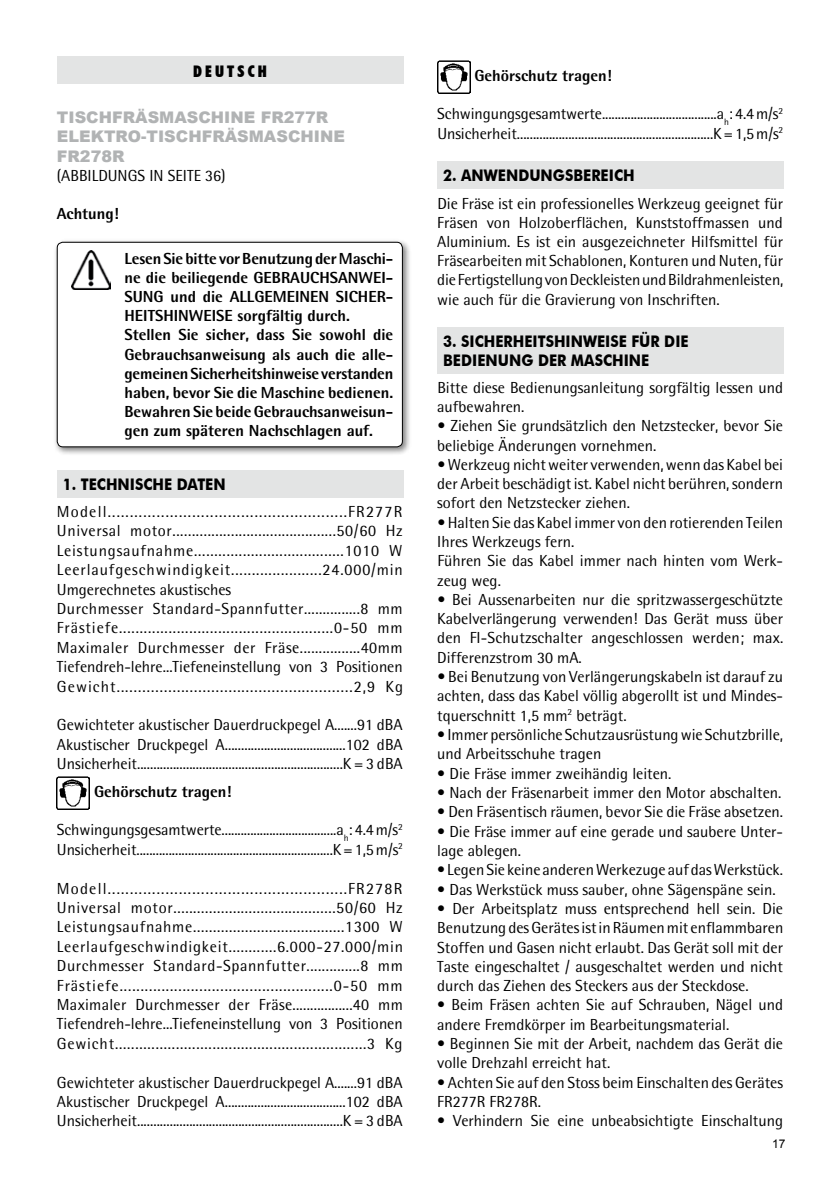
<style>
.page{position:relative;width:840px;height:1191px;background:#fff}
.page>*{position:absolute;margin:0;border:0;box-sizing:border-box;transform-origin:0 0}
.t1{font:16px/19.2px "Rotis Semi Sans";color:#000}
.t2{font:16px/19.4px "Rotis Semi Sans";letter-spacing:.035em;color:#000}
.t3{font:800 16px/19.2px "Rotis Semi Sans";color:#000}
.t4{font:700 16px/19.4px "Futura BT";color:#000;scale:.9 1}
.t5{font:900 16px/19.2px "Arial";color:#b1b3b4}
.t6{font:900 condensed 16px "Futura BT";letter-spacing:.2em;color:#000}
.t7{font:12px "Arial";color:#000}
</style>
<div class="page">
<div style="left:57px;top:57px;width:346px;height:27px;background:#e3e4e4"></div>
<div style="left:53px;top:238px;width:358px;height:218px;background:#000;opacity:.5"></div>
<div style="left:57px;top:242px;width:345px;height:205px;background:#fff;border-radius:6px"></div>
<img style="left:71px;top:251px;width:40px;height:38px">
<div style="left:57px;top:242px;width:345px;height:205px;border:1px solid #000;border-radius:6px"></div>
<div style="left:57px;top:470px;width:346px;height:27px;background:#e3e4e4"></div>
<img style="left:57px;top:776px;width:33px;height:33px">
<img style="left:437px;top:60px;width:33px;height:33px">
<div style="left:437px;top:162px;width:346px;height:27px;background:#e3e4e4"></div>
<div style="left:437px;top:327px;width:346px;height:46px;background:#e3e4e4"></div>
<p class="t6" style="left:193px;top:61px;width:75px">DEUTSCH</p>
<p class="t5" style="left:57px;top:107px;width:289px">TISCHFRÄSMASCHINE FR277R<br>ELEKTRO-TISCHFRÄSMASCHINE<br>FR278R</p>
<p class="t1" style="left:57px;top:166px;width:170px">(ABBILDUNGS IN SEITE 36)</p>
<p class="t3" style="left:57px;top:204px;width:64px">Achtung!</p>
<p class="t3" style="left:124px;top:248px;width:270px">Lesen Sie bitte vor Benutzung der Maschi&shy;ne die beiliegende GEBRAUCHSANWEI-SUNG und die ALLGEMEINEN SICHER-HEITSHINWEISE sorgfältig durch.<br>Stellen Sie sicher, dass Sie sowohl die Gebrauchsanweisung als auch die alle&shy;gemeinen Sicherheitshinweise verstanden haben, bevor Sie die Maschine bedienen.<br>Bewahren Sie beide Gebrauchsanweisun&shy;gen zum späteren Nachschlagen auf.</p>
<p class="t4" style="left:63px;top:474px;width:182px">1. TECHNISCHE DATEN</p>
<p class="t2" style="left:57px;top:502px;width:347px">Modell......................................................FR277R Universal motor..........................................50/60 Hz Leistungsaufnahme.....................................1010 W Leerlaufgeschwindigkeit......................24.000/min Umgerechnetes akustisches<br>Durchmesser Standard-Spannfutter...............8 mm Frästiefe....................................................0-50 mm Maximaler Durchmesser der Fräse................40mm Tiefendreh-lehre...Tiefeneinstellung von 3 Positionen Gewicht.......................................................2,9 Kg</p>
<p class="t1" style="left:57px;top:715px;width:347px;text-align:justify">Gewichteter akustischer Dauerdruckpegel A.......91 dBA Akustischer Druckpegel A.....................................102 dBA Unsicherheit...............................................................K = 3 dBA</p>
<p class="t3" style="left:94px;top:781px;width:139px">Gehörschutz tragen!</p>
<p class="t1" style="left:57px;top:820px;width:347px">Schwingungsgesamtwerte....................................a<sub>h</sub>: 4.4 m/s<sup>2<br></sup>Unsicherheit.............................................................K = 1,5 m/s<sup>2</sup></p>
<p class="t1" style="left:57px;top:878px;width:347px;text-align:justify">Modell......................................................FR278R Universal motor.........................................50/60 Hz Leistungsaufnahme......................................1300 W Leerlaufgeschwindigkeit............6.000-27.000/min Durchmesser Standard-Spannfutter..............8 mm Frästiefe...................................................0-50 mm Maximaler Durchmesser der Fräse.................40 mm Tiefendreh-lehre...Tiefeneinstellung von 3 Positionen Gewicht..............................................................3 Kg</p>
<p class="t1" style="left:57px;top:1072px;width:347px;text-align:justify">Gewichteter akustischer Dauerdruckpegel A.......91 dBA Akustischer Druckpegel A.....................................102 dBA Unsicherheit...............................................................K = 3 dBA</p>
<p class="t3" style="left:474px;top:65px;width:139px">Gehörschutz tragen!</p>
<p class="t1" style="left:437px;top:104px;width:347px">Schwingungsgesamtwerte....................................a<sub>h</sub>: 4.4 m/s<sup>2<br></sup>Unsicherheit.............................................................K = 1,5 m/s<sup>2</sup></p>
<p class="t4" style="left:443px;top:166px;width:214px">2. ANWENDUNGSBEREICH</p>
<p class="t1" style="left:437px;top:193px;width:347px;text-align:justify">Die Fräse ist ein professionelles Werkzeug geeignet für Fräsen von Holzoberflächen, Kunststoffmassen und Aluminium. Es ist ein ausgezeichneter Hilfsmittel für Fräsearbeiten mit Schablonen, Konturen und Nuten, für die Fertigstellung von Deckleisten und Bildrahmenleisten, wie auch für die Gravierung von Inschriften.</p>
<p class="t4" style="left:443px;top:331px;width:274px">3. SICHERHEITSHINWEISE FÜR DIE<br>BEDIENUNG DER MASCHINE</p>
<p class="t1" style="left:437px;top:378px;width:347px">Bitte diese Bedienungsanleitung sorgfältig lessen und aufbewahren.</p>
<p class="t1" style="left:437px;top:416px;width:347px">• Ziehen Sie grundsätzlich den Netzstecker, bevor Sie beliebige Änderungen vornehmen.</p>
<p class="t1" style="left:437px;top:455px;width:347px;text-align:justify">• Werkzeug nicht weiter verwenden, wenn das Kabel bei der Arbeit beschädigt ist. Kabel nicht berühren, sondern sofort den Netzstecker ziehen.</p>
<p class="t1" style="left:437px;top:513px;width:347px">• Halten Sie das Kabel immer von den rotierenden Teilen Ihres Werkzeugs fern.<br>Führen Sie das Kabel immer nach hinten vom Werk&shy;zeug weg.</p>
<p class="t1" style="left:437px;top:590px;width:347px;text-align:justify">• Bei Aussenarbeiten nur die spritzwassergeschützte Kabelverlängerung verwenden! Das Gerät muss über den FI-Schutzschalter angeschlossen werden; max.<br>Differenzstrom 30 mA.</p>
<p class="t1" style="left:437px;top:667px;width:347px;text-align:justify">• Bei Benutzung von Verlängerungskabeln ist darauf zu achten, dass das Kabel völlig abgerollt ist und Mindes&shy;tquerschnitt 1,5 mm<sup>2</sup> beträgt.</p>
<p class="t1" style="left:437px;top:725px;width:347px">• Immer persönliche Schutzausrüstung wie Schutzbrille, und Arbeitsschuhe tragen</p>
<p class="t1" style="left:437px;top:763px;width:235px">• Die Fräse immer zweihändig leiten.</p>
<p class="t1" style="left:437px;top:783px;width:345px">• Nach der Fräsenarbeit immer den Motor abschalten.</p>
<p class="t1" style="left:437px;top:802px;width:347px">• Den Fräsentisch räumen, bevor Sie die Fräse absetzen.</p>
<p class="t1" style="left:437px;top:821px;width:347px">• Die Fräse immer auf eine gerade und saubere Unter&shy;lage ablegen.</p>
<p class="t1" style="left:437px;top:860px;width:347px">• Legen Sie keine anderen Werkezuge auf das Werkstück.</p>
<p class="t1" style="left:437px;top:879px;width:339px">• Das Werkstück muss sauber, ohne Sägenspäne sein.</p>
<p class="t1" style="left:437px;top:899px;width:347px;text-align:justify">• Der Arbeitsplatz muss entsprechend hell sein. Die Benutzung des Gerätes ist in Räumen mit enflammbaren Stoffen und Gasen nicht erlaubt. Das Gerät soll mit der Taste eingeschaltet / ausgeschaltet werden und nicht durch das Ziehen des Steckers aus der Steckdose.</p>
<p class="t1" style="left:437px;top:995px;width:347px">• Beim Fräsen achten Sie auf Schrauben, Nägel und andere Fremdkörper im Bearbeitungsmaterial.</p>
<p class="t1" style="left:437px;top:1033px;width:347px">• Beginnen Sie mit der Arbeit, nachdem das Gerät die volle Drehzahl erreicht hat.</p>
<p class="t1" style="left:437px;top:1072px;width:347px">• Achten Sie auf den Stoss beim Einschalten des Gerätes<br>FR277R FR278R.</p>
<p class="t1" style="left:437px;top:1111px;width:347px">• Verhindern Sie eine unbeabsichtigte Einschaltung</p>
<p class="t7" style="left:771px;top:1135px;width:15px">17</p>
</div>
